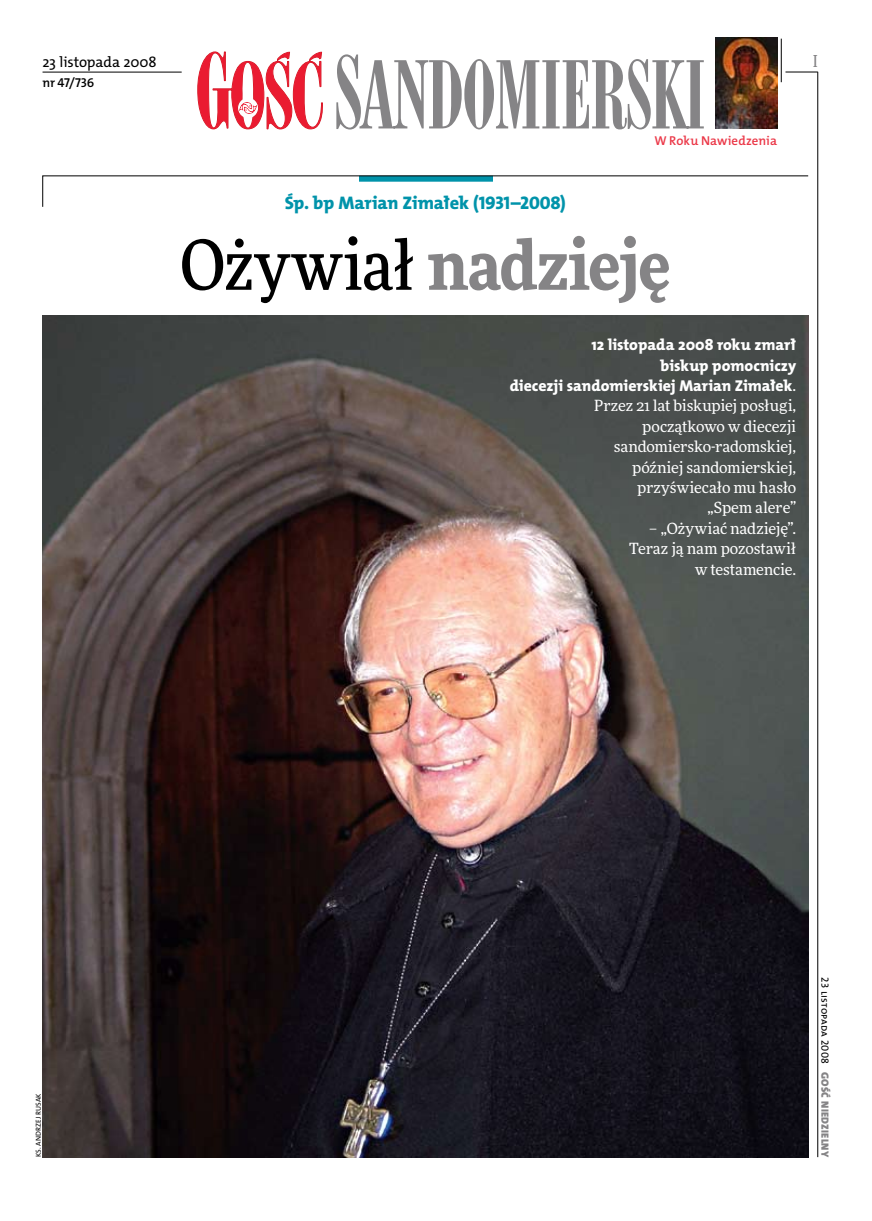
<style>
.page{position:relative;width:872px;height:1221px;background:#fff}
.page>*{position:absolute;margin:0;border:0;box-sizing:border-box;transform-origin:0 0}
.t1{font:900 69px "Freeday Narrow";letter-spacing:-.015em;color:#858486}
.t2{font:18.3px "The Mix HP8 Ex Bld";letter-spacing:-.01em;color:#0093aa}
.t3{font:500 16.5px "Freeday Narrow";color:#858486;scale:.9 1}
.t4{font:15.75px/20.4px "The Mix HP8 Ex Bld";color:#fff;text-align:right}
.t5{font:15.45px/20.4px "Freeday News";letter-spacing:-.01em;color:#fff;text-align:right}
.t6{font:14.85px "The Mix HP5 Plain";color:#000}
.t7{font:12.9px "The Mix HP6 Se Bld";letter-spacing:.005em;color:#eb3848}
.t8{font:12.9px "The Mix HP6 Se Bld";letter-spacing:-.015em;color:#000}
.t9{font:10.5px "The Mix HP5 Plain";letter-spacing:.015em;color:#000}
.t10{font:10.5px "The Mix HP9 Blk";letter-spacing:.025em;color:#858486}
.t11{font:7.2px "The Mix HP5 Plain";color:#000}
.s1{font-weight:500;color:#000}
.s2{font-family:"Freeday News";font-size:15.45px}
</style>
<div class="page">
<hr style="left:817px;top:72px;width:1px;height:1084px;background:#000">
<hr style="left:781px;top:39px;width:1px;height:43px;background:#000">
<hr style="left:785px;top:72px;width:32px;height:1px;background:#000">
<svg style="left:197px;top:51px;width:126px;height:78px"></svg>
<svg style="left:336px;top:54px;width:368px;height:75px"></svg>
<img style="left:715px;top:38px;width:62px;height:90px">
<hr style="left:43px;top:72px;width:139px;height:1px;background:#000">
<img style="left:43px;top:316px;width:765px;height:840px">
<svg style="left:42px;top:175px;width:766px;height:32px"></svg>
<p class="t6" style="left:43px;top:53px;width:116px">23 listopada 2008</p>
<p class="t8" style="left:43px;top:75px;width:53px">nr 47/736</p>
<p class="t3" style="left:813px;top:50px;width:6px">I</p>
<p class="t2" style="left:285px;top:191px;width:283px">Śp. bp Marian Zimałek (1931–2008)</p>
<p class="t7" style="left:654px;top:132px;width:124px">W Roku Nawiedzenia</p>
<h1 class="t1" style="left:180px;top:220px;width:492px"><span class="s1">Ożywiał</span> nadzieję</h1>
<p class="t4" style="left:510px;top:335px;width:288px">12 listopada 2008 roku zmarł<br>biskup pomocniczy<br>diecezji sandomierskiej Marian Zimałek<span class="s2">.</span></p>
<p class="t5" style="left:594px;top:395px;width:203px">Przez 21 lat biskupiej posługi, początkowo w diecezji sandomiersko-radomskiej, później sandomierskiej, przyświecało mu hasło „Spem alere”</p>
<p class="t5" style="left:629px;top:518px;width:168px">– „Ożywiać nadzieję”.<br>Teraz ją nam pozostawił w testamencie.</p>
<p class="t11" style="left:34px;top:1156px;width:65px;rotate:-90deg">ks. andrzej rusak</p>
<p class="t9" style="left:832px;top:977px;width:88px;rotate:90deg">23 listopada 2008</p>
<p class="t10" style="left:832px;top:1071px;width:87px;rotate:90deg">Gość Niedzielny</p>
</div>
